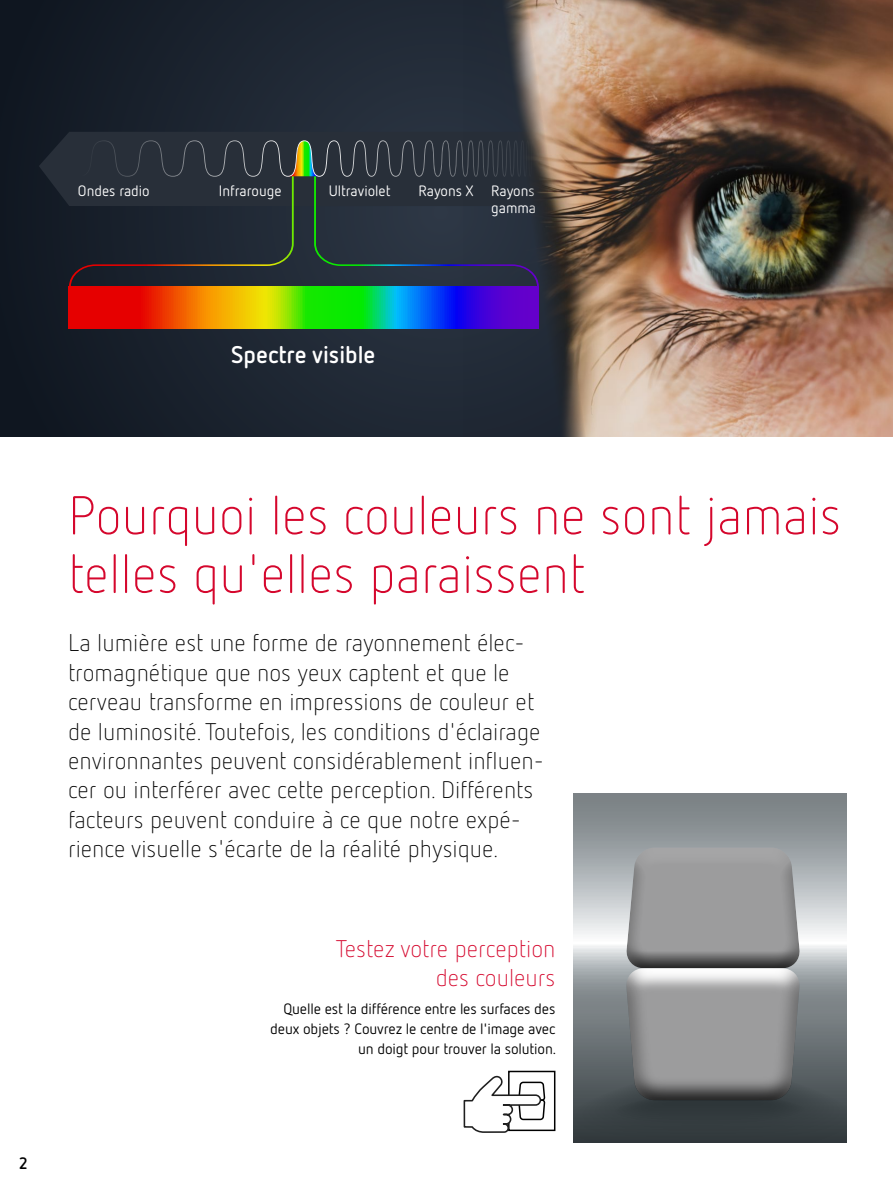
<style>
.page{position:relative;width:893px;height:1187px;background:#fff}
.page>*{position:absolute;margin:0;border:0;box-sizing:border-box;transform-origin:0 0}
.t1{font:300 54px/58.5px "Netto Pro";color:#d5072d}
.t2{font:300 24px/29.4px "Netto Pro";color:#000}
.t3{font:300 24px/29.4px "Netto Pro";color:#d5072d;text-align:right}
.t4{font:700 24px "Netto Pro";color:#fff}
.t5{font:700 16.5px "Netto Pro";color:#000}
.t6{font:15px/19.5px "Netto Pro";letter-spacing:-.01em;color:#000;text-align:right}
.t7{font:15px/16.5px "Netto Pro";color:#fff;text-align:right}
</style>
<div class="page">
<svg style="left:0;top:0;width:463px;height:436px;background:#1a222d"></svg>
<svg style="left:69px;top:206px;width:394px;height:81px;background:#252d36"></svg>
<svg style="left:69px;top:287px;width:394px;height:41px;background:#888234"></svg>
<svg style="left:39px;top:132px;width:424px;height:74px;background:#2c353b"></svg>
<img style="left:463px;top:0;width:430px;height:436px">
<svg style="left:574px;top:794px;width:272px;height:53px;background:#868d90"></svg>
<div style="left:508px;top:1070px;width:47px;height:60px;border:2px solid #000"></div>
<svg style="left:463px;top:1075px;width:82px;height:58px"></svg>
<svg style="left:574px;top:847px;width:272px;height:295px;background:#85898b"></svg>
<svg style="left:624px;top:967px;width:177px;height:5px"></svg>
<div style="left:624px;top:972px;width:177px;height:130px;background:#000;opacity:.96"></div>
<p class="t7" style="left:78px;top:182px;width:73px">Ondes radio</p>
<p class="t7" style="left:219px;top:182px;width:64px">Infrarouge</p>
<p class="t7" style="left:329px;top:182px;width:63px">Ultraviolet</p>
<p class="t7" style="left:418px;top:182px;width:119px">Rayons X Rayons gamma</p>
<p class="t4" style="left:231px;top:338px;width:146px">Spectre visible</p>
<p class="t5" style="left:19px;top:1151px;width:10px">2</p>
<h1 class="t1" style="left:68px;top:484px;width:775px">Pourquoi les couleurs ne sont jamais telles qu'elles paraissent</h1>
<p class="t2" style="left:68px;top:627px;width:477px">La lumière est une forme de rayonnement élec&shy;tromagnétique que nos yeux captent et que le cerveau transforme en impressions de couleur et de luminosité. Toutefois, les conditions d'éclairage environnantes peuvent considérablement influen&shy;cer ou interférer avec cette perception. Différents facteurs peuvent conduire à ce que notre expé&shy;rience visuelle s'écarte de la réalité physique.</p>
<p class="t3" style="left:336px;top:932px;width:221px">Testez votre perception des couleurs</p>
<p class="t6" style="left:270px;top:998px;width:287px">Quelle est la différence entre les surfaces des deux objets ? Couvrez le centre de l'image avec un doigt pour trouver la solution.</p>
</div>
